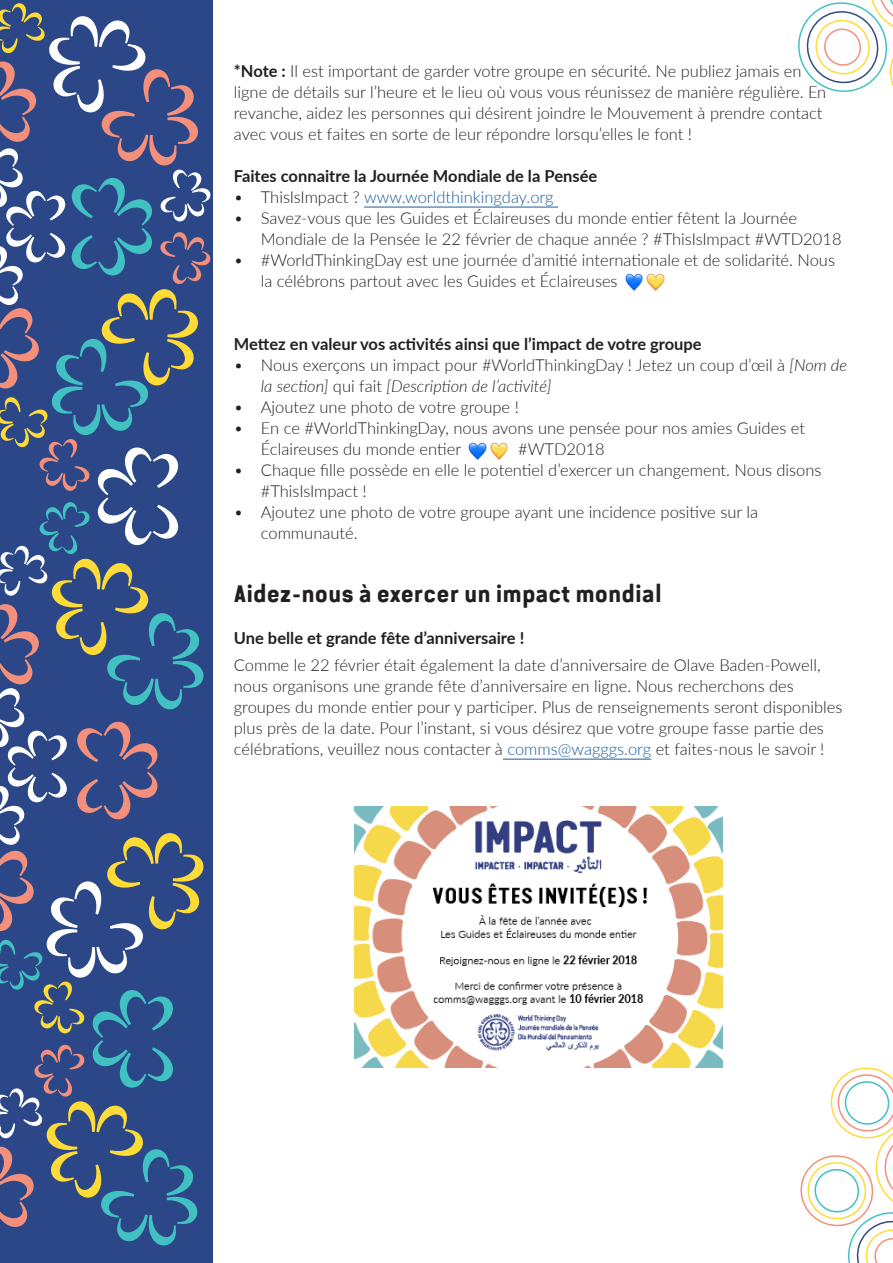
<style>
.page{position:relative;width:893px;height:1263px;background:#fff}
.page>*{position:absolute;margin:0;border:0;box-sizing:border-box;transform-origin:0 0}
.t1{font:700 24px "Van Condensed Pro";color:#231f20}
.t2{font:300 16.5px/21px "Lato";color:#231f20}
.t3{font:700 16.5px "Lato";color:#231f20}
.t4{font:300 16.5px "Lato";color:#175d9e}
.s1{font-weight:700}
.s2{color:#231f20}
.s3{font-style:italic}
.s4{color:#175d9e}
</style>
<div class="page">
<div style="left:0;top:0;width:213px;height:1263px;background:#2b4788"></div>
<svg style="left:0;top:3px;width:211px;height:1243px"></svg>
<svg style="left:798px;top:0;width:95px;height:92px"></svg>
<svg style="left:800px;top:1067px;width:93px;height:196px"></svg>
<hr style="left:364px;top:207px;width:194px;height:1px;background:#175d9e">
<hr style="left:503px;top:759px;width:148px;height:1px;background:#175d9e">
<img style="left:625px;top:273px;width:18px;height:18px">
<img style="left:647px;top:273px;width:18px;height:18px">
<img style="left:468px;top:442px;width:18px;height:18px">
<img style="left:490px;top:442px;width:18px;height:18px">
<img style="left:354px;top:806px;width:368px;height:261px">
<p class="t2" style="left:234px;top:60px;width:594px"><span class="s1">*Note :</span> Il est important de garder votre groupe en sécurité. Ne publiez jamais en ligne de détails sur l’heure et le lieu où vous vous réunissez de manière régulière. En revanche, aidez les personnes qui désirent joindre le Mouvement à prendre contact avec vous et faites en sorte de leur répondre lorsqu’elles le font !</p>
<p class="t3" style="left:234px;top:164px;width:365px">Faites connaitre la Journée Mondiale de la Pensée</p>
<p class="t4" style="left:234px;top:186px;width:321px"><span class="s2">• ThisIsImpact ?</span> www.worldthinkingday.org</p>
<p class="t2" style="left:261px;top:207px;width:582px;text-indent:-27px">• Savez-vous que les Guides et Éclaireuses du monde entier fêtent la Journée<br>Mondiale de la Pensée le 22 février de chaque année ? #ThisIsImpact #WTD2018</p>
<p class="t2" style="left:261px;top:249px;width:576px;text-indent:-27px">• #WorldThinkingDay est une journée d’amitié internationale et de solidarité. Nous la célébrons partout avec les Guides et Éclaireuses</p>
<p class="t3" style="left:234px;top:332px;width:469px">Mettez en valeur vos activités ainsi que l’impact de votre groupe</p>
<p class="t2" style="left:261px;top:354px;width:588px;text-indent:-27px">• Nous exerçons un impact pour #WorldThinkingDay ! Jetez un coup d’œil à <span class="s3">[Nom de la section]</span> qui fait <span class="s3">[Description de l’activité]</span></p>
<p class="t2" style="left:234px;top:396px;width:286px">• Ajoutez une photo de votre groupe !</p>
<p class="t2" style="left:261px;top:417px;width:546px;text-indent:-27px">• En ce #WorldThinkingDay, nous avons une pensée pour nos amies Guides et<br>Éclaireuses du monde entier</p>
<p class="t2" style="left:518px;top:438px;width:88px">#WTD2018</p>
<p class="t2" style="left:261px;top:459px;width:562px;text-indent:-27px">• Chaque fille possède en elle le potentiel d’exercer un changement. Nous disons #ThisIsImpact !</p>
<p class="t2" style="left:261px;top:501px;width:499px;text-indent:-27px">• Ajoutez une photo de votre groupe ayant une incidence positive sur la communauté.</p>
<p class="t1" style="left:234px;top:576px;width:429px">Aidez-nous à exercer un impact mondial</p>
<p class="t3" style="left:234px;top:626px;width:292px">Une belle et grande fête d’anniversaire !</p>
<p class="t2" style="left:234px;top:654px;width:610px">Comme le 22 février était également la date d’anniversaire de Olave Baden-Powell, nous organisons une grande fête d’anniversaire en ligne. Nous recherchons des groupes du monde entier pour y participer. Plus de renseignements seront disponibles plus près de la date. Pour l’instant, si vous désirez que votre groupe fasse partie des célébrations, veuillez nous contacter à <span class="s4">comms@wagggs.org</span> et faites-nous le savoir !</p>
</div>
